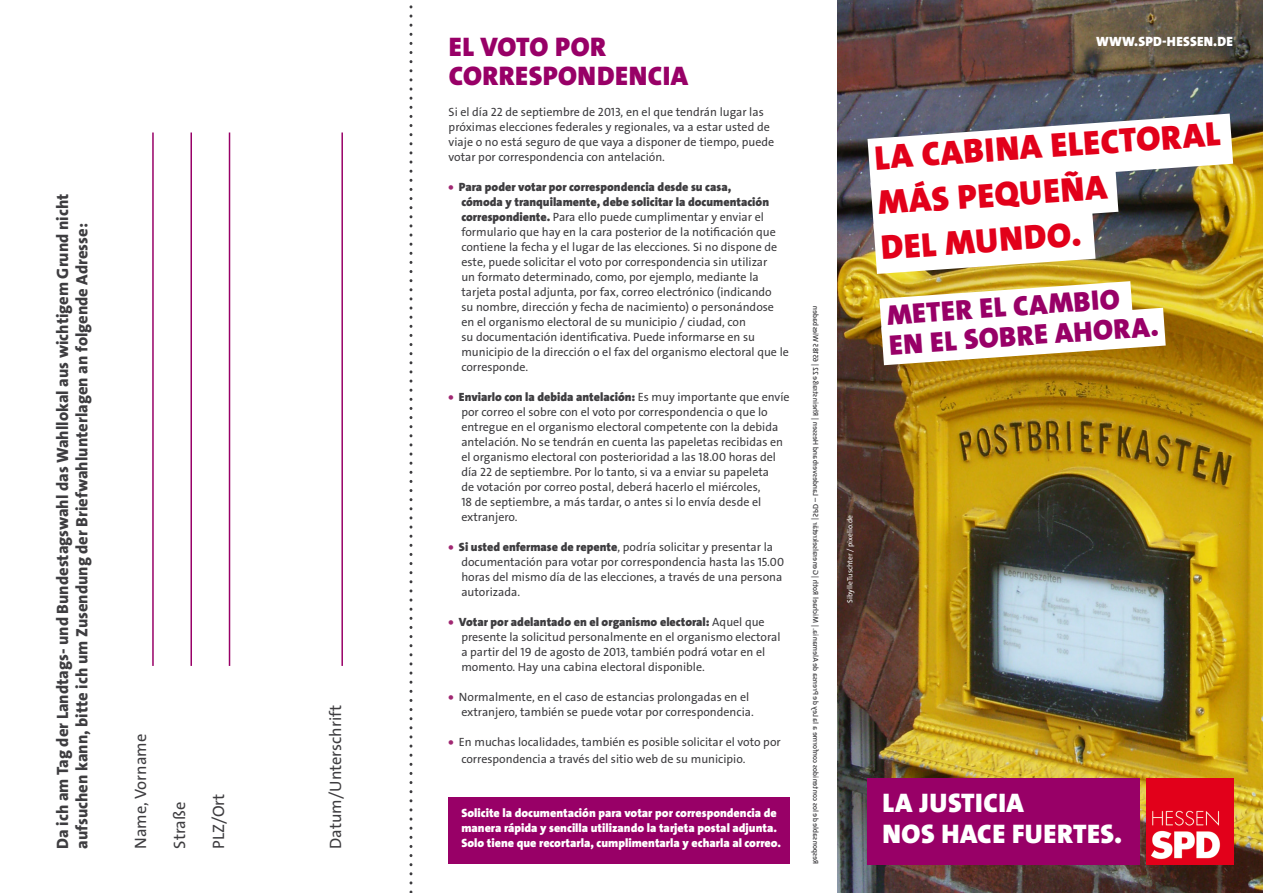
<style>
.page{position:relative;width:1263px;height:893px;background:#fff}
.page>*{position:absolute;margin:0;border:0;box-sizing:border-box;transform-origin:0 0}
.t1{font:900 34.5px/45px "SPD The Sans";color:#e2001a}
.t2{font:900 28.5px/30px "SPD The Sans";color:#980067}
.t3{font:900 27px/31.5px "SPD The Sans";letter-spacing:.02em;color:#fff}
.t4{font:900 27px/28.5px "SPD The Sans";letter-spacing:.02em;color:#980067}
.t5{font:800 16.5px/19.5px "SPD The Sans";color:#3e3d40}
.t6{font:16.5px "SPD The Sans";color:#3e3d40}
.t7{font:900 13.5px "SPD The Sans";letter-spacing:.02em;color:#fff}
.t8{font:12px/15px "SPD The Sans";color:#3e3d40}
.t9{font:900 12px/15px "SPD The Sans";color:#fff}
.t10{font:7.5px "SPD The Sans";color:#fff}
.s1{font-weight:900;color:#a02872}
.s2{font-weight:900}
</style>
<div class="page">
<img style="left:838px;top:0;width:425px;height:893px">
<img style="left:1147px;top:778px;width:86px;height:87px">
<div style="left:867px;top:778px;width:273px;height:87px;background:#980067"></div>
<svg style="left:879px;top:281px;width:287px;height:84px"></svg>
<img style="left:867px;top:114px;width:366px;height:160px">
<div style="left:449px;top:797px;width:341px;height:67px;background:#980067"></div>
<svg style="left:409px;top:5px;width:3px;height:888px"></svg>
<hr style="left:190px;top:132px;width:2px;height:534px;background:#980067">
<hr style="left:229px;top:132px;width:1px;height:534px;background:#980067">
<hr style="left:341px;top:132px;width:2px;height:534px;background:#980067">
<hr style="left:152px;top:132px;width:2px;height:534px;background:#980067">
<h3 class="t5" style="left:53px;top:849px;width:656px;rotate:-90deg">Da ich am Tag der Landtags- und Bundestagswahl das Wahllokal aus wichtigem Grund nicht aufsuchen kann, bitte ich um Zusendung der Briefwahlunterlagen an folgende Adresse:</h3>
<h3 class="t6" style="left:130px;top:849px;width:117px;rotate:-90deg">Name, Vorname</h3>
<h3 class="t6" style="left:169px;top:849px;width:48px;rotate:-90deg">Straße</h3>
<h3 class="t6" style="left:208px;top:849px;width:57px;rotate:-90deg">PLZ/Ort</h3>
<h3 class="t6" style="left:325px;top:849px;width:145px;rotate:-90deg">Datum/Unterschrift</h3>
<h3 class="t4" style="left:449px;top:33px;width:241px">El voto por correspondencia</h3>
<p class="t8" style="left:449px;top:105px;width:327px">Si el día 22 de septiembre de 2013, en el que tendrán lugar las próximas elecciones federales y regionales, va a estar usted de viaje o no está seguro de que vaya a disponer de tiempo, puede votar por correspondencia con antelación.</p>
<p class="t8" style="left:461px;top:180px;width:329px;text-indent:-13px"><span class="s1">•</span> <span class="s2">Para poder votar por correspondencia desde su casa,<br>cómoda y tranquilamente, debe solicitar la documentación correspondiente.</span> Para ello puede cumplimentar y enviar el formulario que hay en la cara posterior de la notificación que contiene la fecha y el lugar de las elecciones. Si no dispone de este, puede solicitar el voto por correspondencia sin utilizar<br>un formato determinado, como, por ejemplo, mediante la tarjeta postal adjunta, por fax, correo electrónico (indicando<br>su nombre, dirección y fecha de nacimiento) o personándose en el organismo electoral de su municipio / ciudad, con<br>su documentación identificativa. Puede informarse en su municipio de la dirección o el fax del organismo electoral que le corresponde.</p>
<p class="t8" style="left:461px;top:390px;width:330px;text-indent:-13px"><span class="s1">•</span> <span class="s2">Enviarlo con la debida antelación:</span> Es muy importante que envíe por correo el sobre con el voto por correspondencia o que lo entregue en el organismo electoral competente con la debida antelación. No se tendrán en cuenta las papeletas recibidas en el organismo electoral con posterioridad a las 18.00 horas del día 22 de septiembre. Por lo tanto, si va a enviar su papeleta<br>de votación por correo postal, deberá hacerlo el miércoles,<br>18 de septiembre, a más tardar, o antes si lo envía desde el extranjero.</p>
<p class="t8" style="left:461px;top:540px;width:324px;text-indent:-13px"><span class="s1">•</span> <span class="s2">Si usted enfermase de repente</span>, podría solicitar y presentar la documentación para votar por correspondencia hasta las 15.00 horas del mismo día de las elecciones, a través de una persona autorizada.</p>
<p class="t8" style="left:461px;top:615px;width:321px;text-indent:-13px"><span class="s1">•</span> <span class="s2">Votar por adelantado en el organismo electoral:</span> Aquel que presente la solicitud personalmente en el organismo electoral a partir del 19 de agosto de 2013, también podrá votar en el momento. Hay una cabina electoral disponible.</p>
<p class="t8" style="left:461px;top:690px;width:294px;text-indent:-13px"><span class="s1">•</span> Normalmente, en el caso de estancias prolongadas en el extranjero, también se puede votar por correspondencia.</p>
<p class="t8" style="left:461px;top:734px;width:321px;line-height:16.5px;text-indent:-13px"><span class="s1">•</span> En muchas localidades, también es posible solicitar el voto por correspondencia a través del sitio web de su municipio.</p>
<p class="t9" style="left:461px;top:805px;width:321px">Solicite la documentación para votar por correspondencia de manera rápida y sencilla utilizando la tarjeta postal adjunta.<br>Solo tiene que recortarla, cumplimentarla y echarla al correo.</p>
<p class="t7" style="left:1096px;top:33px;width:138px">www.spd-hessen.de</p>
<h1 class="t1" style="left:873px;top:136px;width:342px;rotate:-4deg">La cabina el ectoral más pequeña<br>del mundo.</h1>
<h2 class="t2" style="left:886px;top:300px;width:272px;rotate:-4deg">Meter el cambio en el sobre ahora.</h2>
<p class="t10" style="left:845px;top:602px;width:89px;rotate:-90deg">SibylleTuschter / pixelio.de</p>
<h3 class="t3" style="left:883px;top:787px;width:241px">La justicia<br>nos hace fuertes.</h3>
</div>
